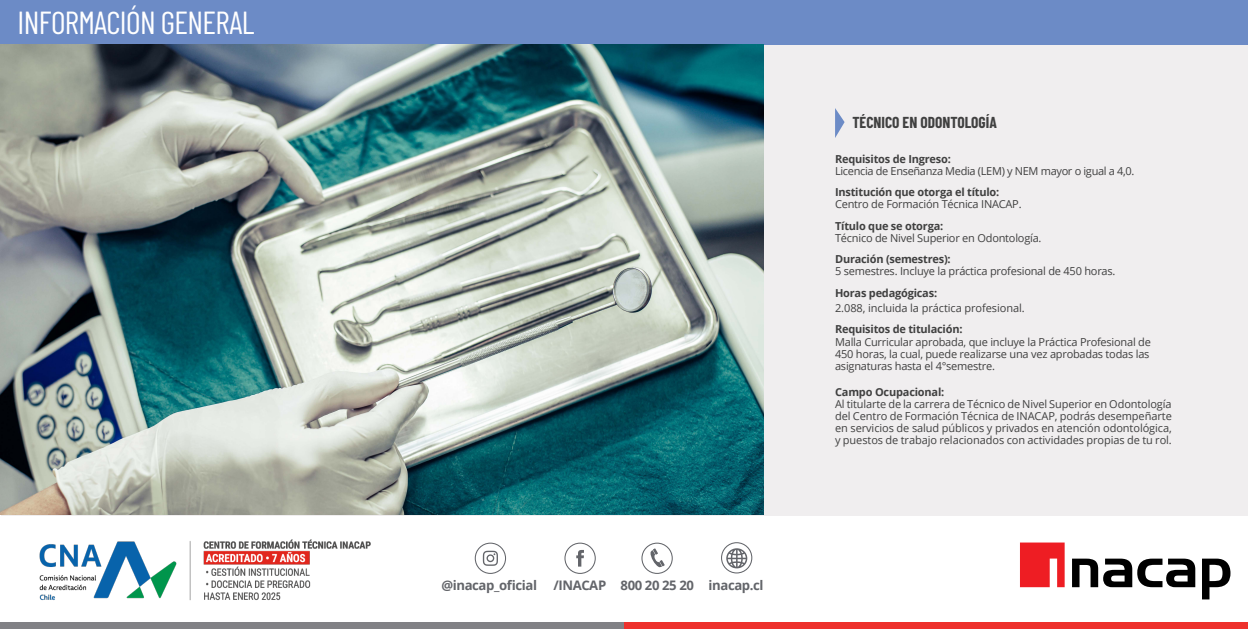
<style>
.page{position:relative;width:1248px;height:629px;background:#fff}
.page>*{position:absolute;margin:0;border:0;box-sizing:border-box;transform-origin:0 0}
.t1{font:31.85px "Barlow Condensed";letter-spacing:-.02em;color:#fff}
.t2{font:700 15.45px "Barlow Condensed";color:#404040}
.t3{font:700 13.15px "Open Sans";letter-spacing:-.03em;color:#63656a}
.t4{font:11px/12px "Open Sans";letter-spacing:-.02em;color:#404040}
.t5{font:700 11px "Open Sans";letter-spacing:-.02em;color:#404040}
</style>
<div class="page">
<div style="left:1px;top:22px;width:1247px;height:493px;background:#f0eeef"></div>
<div style="left:0;top:622px;width:624px;height:7px;background:#818185"></div>
<div style="left:624px;top:622px;width:624px;height:7px;background:#ee312c"></div>
<svg style="left:835px;top:108px;width:9px;height:30px"></svg>
<div style="left:0;top:0;width:1248px;height:44px;background:#6c8bc6"></div>
<img style="left:0;top:44px;width:763px;height:470px">
<svg style="left:1020px;top:542px;width:44px;height:45px"></svg>
<svg style="left:1072px;top:559px;width:123px;height:28px"></svg>
<svg style="left:1202px;top:559px;width:28px;height:40px"></svg>
<div style="left:641px;top:543px;width:31px;height:31px;border:1px solid #63656a;border-radius:50%"></div>
<svg style="left:483px;top:551px;width:15px;height:15px"></svg>
<div style="left:475px;top:543px;width:31px;height:31px;border:1px solid #63656a;border-radius:50%"></div>
<svg style="left:576px;top:550px;width:8px;height:17px"></svg>
<div style="left:564px;top:543px;width:32px;height:31px;border:1px solid #63656a;border-radius:50%"></div>
<svg style="left:650px;top:548px;width:14px;height:19px"></svg>
<div style="left:721px;top:542px;width:31px;height:31px;border:1px solid #63656a;border-radius:50%"></div>
<svg style="left:726px;top:548px;width:21px;height:20px"></svg>
<img style="left:39px;top:539px;width:332px;height:62px">
<h1 class="t1" style="left:18px;top:0;width:238px">INFORMACIÓN GENERAL</h1>
<p class="t3" style="left:441px;top:576px;width:323px">@inacap_oficial /INACAP 800 20 25 20 inacap.cl</p>
<h2 class="t2" style="left:852px;top:111px;width:146px">TÉCNICO EN ODONTOLOGÍA</h2>
<p class="t5" style="left:835px;top:151px;width:117px">Requisitos de Ingreso:</p>
<p class="t4" style="left:835px;top:165px;width:301px">Licencia de Enseñanza Media (LEM) y NEM mayor o igual a 4,0.</p>
<p class="t5" style="left:835px;top:184px;width:166px">Institución que otorga el título:</p>
<p class="t4" style="left:835px;top:198px;width:188px">Centro de Formación Técnica INACAP.</p>
<p class="t5" style="left:835px;top:218px;width:110px">Título que se otorga:</p>
<p class="t4" style="left:835px;top:232px;width:208px">Técnico de Nivel Superior en Odontología.</p>
<p class="t5" style="left:835px;top:251px;width:117px">Duración (semestres):</p>
<p class="t4" style="left:835px;top:265px;width:282px">5 semestres. Incluye la práctica profesional de 450 horas.</p>
<p class="t5" style="left:835px;top:285px;width:104px">Horas pedagógicas:</p>
<p class="t4" style="left:835px;top:302px;width:191px">2.088, incluida la práctica profesional.</p>
<p class="t5" style="left:835px;top:322px;width:129px">Requisitos de titulación:</p>
<p class="t4" style="left:835px;top:335px;width:317px;line-height:12.3px">Malla Curricular aprobada, que incluye la Práctica Profesional de<br>450 horas, la cual, puede realizarse una vez aprobadas todas las asignaturas hasta el 4°semestre.</p>
<p class="t5" style="left:835px;top:384px;width:111px">Campo Ocupacional:</p>
<p class="t4" style="left:835px;top:398px;width:338px;text-align:justify">Al titularte de la carrera de Técnico de Nivel Superior en Odontología del Centro de Formación Técnica de INACAP, podrás desempeñarte en servicios de salud públicos y privados en atención odontológica, y puestos de trabajo relacionados con actividades propias de tu rol.</p>
</div>
